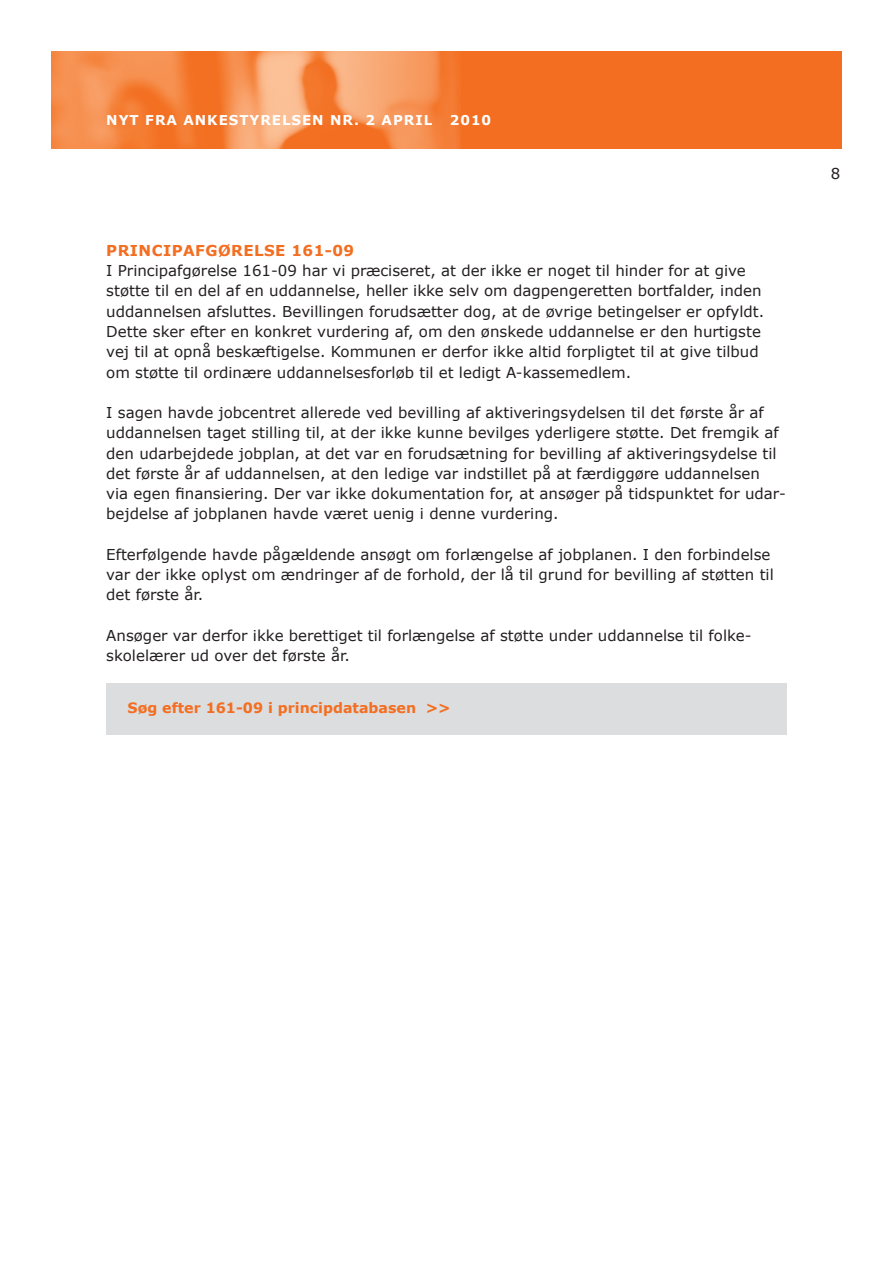
<style>
.page{position:relative;width:893px;height:1263px;background:#fff}
.page>*{position:absolute;margin:0;border:0;box-sizing:border-box;transform-origin:0 0}
.t1{font:15px/20.2px "Verdana";color:#231f20}
.t2{font:700 15px "Verdana";letter-spacing:.03em;color:#f36e21}
.t3{font:700 14.25px "Verdana";color:#f36e21}
.t4{font:700 13.5px "Verdana";letter-spacing:.07em;color:#fff}
</style>
<div class="page">
<div style="left:51px;top:51px;width:791px;height:98px;background:#f36e21"></div>
<img style="left:51px;top:51px;width:409px;height:98px">
<div style="left:106px;top:683px;width:681px;height:51px;background:#dcdddf"></div>
<p class="t4" style="left:106px;top:111px;width:327px">NYT FRA AN KESTYRELSEN N R. 2 APRIL</p>
<p class="t4" style="left:450px;top:111px;width:43px">2010</p>
<p class="t2" style="left:106px;top:241px;width:249px">PRINCIPAFGØRELSE 161-09</p>
<p class="t1" style="left:106px;top:261px;width:659px">I Principafgørelse 161-09 har vi præciseret, at der ikke er noget til hinder for at give støtte til en del af en uddannelse, heller ikke selv om dagpengeretten bortfalder, inden uddannelsen afsluttes. Bevillingen forudsætter dog, at de øvrige betingelser er opfyldt.<br>Dette sker efter en konkret vurdering af, om den ønskede uddannelse er den hurtigste vej til at opnå beskæftigelse. Kommunen er derfor ikke altid forpligtet til at give tilbud om støtte til ordinære uddannelsesforløb til et ledigt A-kassemedlem.</p>
<p class="t1" style="left:106px;top:403px;width:681px">I sagen havde jobcentret allerede ved bevilling af aktiveringsydelsen til det første år af uddannelsen taget stilling til, at der ikke kunne bevilges yderligere støtte. Det fremgik af den udarbejdede jobplan, at det var en forudsætning for bevilling af aktiveringsydelse til det første år af uddannelsen, at den ledige var indstillet på at færdiggøre uddannelsen<br>via egen finansiering. Der var ikke dokumentation for, at ansøger på tidspunktet for udar&shy;bejdelse af jobplanen havde været uenig i denne vurdering.</p>
<p class="t1" style="left:106px;top:544px;width:669px">Efterfølgende havde pågældende ansøgt om forlængelse af jobplanen. I den forbindelse var der ikke oplyst om ændringer af de forhold, der lå til grund for bevilling af støtten til det første år.</p>
<p class="t1" style="left:106px;top:625px;width:647px">Ansøger var derfor ikke berettiget til forlængelse af støtte under uddannelse til folke&shy;skolelærer ud over det første år.</p>
<p class="t3" style="left:128px;top:698px;width:325px">SØG EFTER 161-09 I PRINCIPDATABASEN &gt;&gt;</p>
<p class="t1" style="left:831px;top:164px;width:11px">8</p>
</div>
